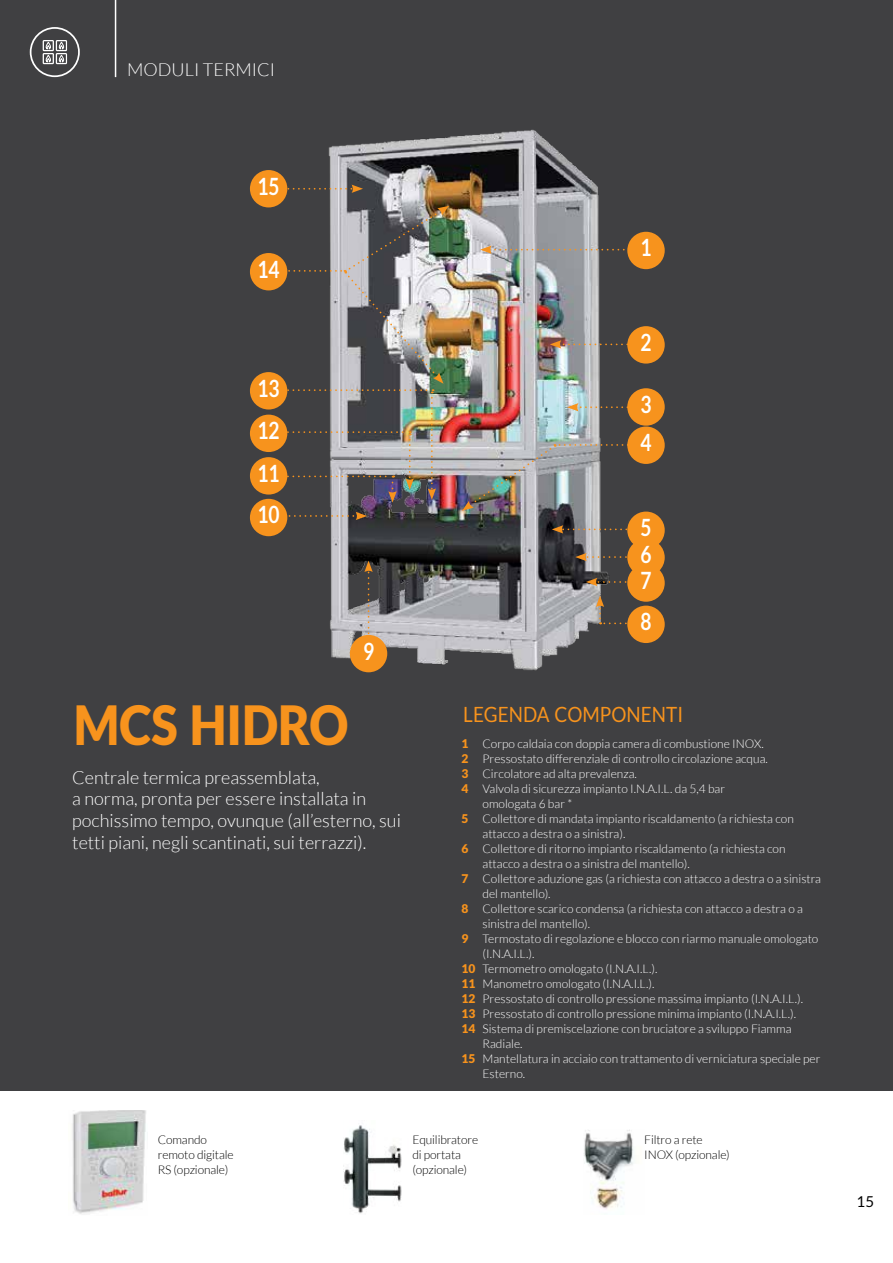
<style>
.page{position:relative;width:893px;height:1263px;background:#fff}
.page>*{position:absolute;margin:0;border:0;box-sizing:border-box;transform-origin:0 0}
.t1{font:900 54px "Lato";color:#f7931d;scale:.9 1}
.t2{font:700 23.85px/42.3px "Lato";color:#fff;text-align:justify;scale:.8 1}
.t3{font:21px "Lato";color:#f7931d;scale:.9 1}
.t4{font:300 18px/21.6px "Lato";color:#fff}
.t5{font:15px "Lato";color:#000}
.t6{font:300 12px "Lato";color:#fff}
.t7{font:300 12px/15px "Lato";letter-spacing:-.01em;color:#000}
.s1{font-weight:900;color:#f7931d}
</style>
<div class="page">
<div style="left:0;top:0;width:893px;height:1091px;background:#404042"></div>
<hr style="left:115px;top:0;width:1px;height:77px;background:#fff">
<img style="left:72px;top:1111px;width:74px;height:103px">
<img style="left:343px;top:1125px;width:59px;height:89px">
<img style="left:584px;top:1130px;width:50px;height:79px">
<img style="left:328px;top:129px;width:298px;height:544px">
<svg style="left:480px;top:245px;width:146px;height:9px"></svg>
<svg style="left:575px;top:553px;width:52px;height:8px"></svg>
<svg style="left:586px;top:578px;width:42px;height:8px"></svg>
<svg style="left:364px;top:561px;width:9px;height:74px"></svg>
<svg style="left:286px;top:512px;width:81px;height:8px"></svg>
<svg style="left:550px;top:340px;width:78px;height:9px"></svg>
<svg style="left:567px;top:403px;width:60px;height:8px"></svg>
<img style="left:462px;top:444px;width:190px;height:67px">
<svg style="left:287px;top:185px;width:76px;height:8px"></svg>
<svg style="left:552px;top:525px;width:75px;height:9px"></svg>
<svg style="left:596px;top:596px;width:52px;height:28px"></svg>
<img style="left:277px;top:206px;width:172px;height:297px">
<div style="left:350px;top:635px;width:37px;height:37px;background:#f7931d;border-radius:50%"></div>
<div style="left:250px;top:170px;width:37px;height:37px;background:#f7931d;border-radius:50%"></div>
<div style="left:250px;top:253px;width:37px;height:37px;background:#f7931d;border-radius:50%"></div>
<div style="left:250px;top:372px;width:37px;height:37px;background:#f7931d;border-radius:50%"></div>
<div style="left:250px;top:415px;width:37px;height:37px;background:#f7931d;border-radius:50%"></div>
<div style="left:250px;top:457px;width:37px;height:38px;background:#f7931d;border-radius:50%"></div>
<div style="left:250px;top:499px;width:37px;height:37px;background:#f7931d;border-radius:50%"></div>
<div style="left:627px;top:606px;width:38px;height:37px;background:#f7931d;border-radius:50%"></div>
<div style="left:627px;top:564px;width:38px;height:38px;background:#f7931d;border-radius:50%"></div>
<div style="left:627px;top:539px;width:38px;height:37px;background:#f7931d;border-radius:50%"></div>
<div style="left:627px;top:512px;width:38px;height:37px;background:#f7931d;border-radius:50%"></div>
<div style="left:627px;top:426px;width:38px;height:38px;background:#f7931d;border-radius:50%"></div>
<div style="left:627px;top:388px;width:38px;height:38px;background:#f7931d;border-radius:50%"></div>
<div style="left:627px;top:326px;width:38px;height:38px;background:#f7931d;border-radius:50%"></div>
<div style="left:627px;top:232px;width:38px;height:37px;background:#f7931d;border-radius:50%"></div>
<svg style="left:30px;top:27px;width:50px;height:50px"></svg>
<h3 class="t4" style="left:127px;top:59px;width:149px">MODULI TERMICI</h3>
<h2 class="t2" style="left:258px;top:165px;width:29px">15</h2>
<h2 class="t2" style="left:258px;top:247px;width:29px">14</h2>
<h2 class="t2" style="left:258px;top:367px;width:29px">13<br>12<br>11<br>10</h2>
<h2 class="t2" style="left:363px;top:629px;width:15px">9</h2>
<h2 class="t2" style="left:640px;top:226px;width:15px">1</h2>
<h2 class="t2" style="left:640px;top:321px;width:15px">2</h2>
<h2 class="t2" style="left:640px;top:383px;width:15px">3</h2>
<h2 class="t2" style="left:640px;top:421px;width:15px">4</h2>
<h2 class="t2" style="left:640px;top:506px;width:15px">5</h2>
<h2 class="t2" style="left:640px;top:542px;width:15px;line-height:25.5px">6<br>7</h2>
<h2 class="t2" style="left:640px;top:600px;width:15px">8</h2>
<h1 class="t1" style="left:74px;top:694px;width:306px">MCS HIDRO</h1>
<h3 class="t3" style="left:463px;top:702px;width:246px">LEGENDA COMPONENTI</h3>
<p class="t6" style="left:461px;top:737px;width:304px"><span class="s1">1</span> Corpo caldaia con doppia camera di combustione INOX.</p>
<p class="t6" style="left:461px;top:752px;width:308px"><span class="s1">2</span> Pressostato differenziale di controllo circolazione acqua.</p>
<p class="t6" style="left:461px;top:767px;width:177px"><span class="s1">3</span> Circolatore ad alta prevalenza.</p>
<p class="t6" style="left:461px;top:782px;width:265px"><span class="s1">4</span> Valvola di sicurezza impianto I.N.A.I.L. da 5,4 bar</p>
<p class="t6" style="left:482px;top:797px;width:91px">omologata 6 bar *</p>
<p class="t6" style="left:461px;top:812px;width:334px"><span class="s1">5</span> Collettore di mandata impianto riscaldamento (a richiesta con</p>
<p class="t6" style="left:482px;top:827px;width:144px">attacco a destra o a sinistra).</p>
<p class="t6" style="left:461px;top:842px;width:326px"><span class="s1">6</span> Collettore di ritorno impianto riscaldamento (a richiesta con</p>
<p class="t6" style="left:482px;top:857px;width:209px">attacco a destra o a sinistra del mantello).</p>
<p class="t6" style="left:461px;top:872px;width:361px"><span class="s1">7</span> Collettore aduzione gas (a richiesta con attacco a destra o a sinistra</p>
<p class="t6" style="left:482px;top:887px;width:70px">del mantello).</p>
<p class="t6" style="left:461px;top:902px;width:343px"><span class="s1">8</span> Collettore scarico condensa (a richiesta con attacco a destra o a</p>
<p class="t6" style="left:482px;top:917px;width:109px">sinistra del mantello).</p>
<p class="t6" style="left:461px;top:932px;width:358px"><span class="s1">9</span> Termostato di regolazione e blocco con riarmo manuale omologato</p>
<p class="t6" style="left:482px;top:947px;width:53px">(I.N.A.I.L.).</p>
<p class="t6" style="left:461px;top:962px;width:197px"><span class="s1">10</span> Termometro omologato (I.N.A.I.L.).</p>
<p class="t6" style="left:461px;top:977px;width:194px"><span class="s1">11</span> Manometro omologato (I.N.A.I.L.).</p>
<p class="t6" style="left:461px;top:992px;width:343px"><span class="s1">12</span> Pressostato di controllo pressione massima impianto (I.N.A.I.L.).</p>
<p class="t6" style="left:461px;top:1007px;width:336px"><span class="s1">13</span> Pressostato di controllo pressione minima impianto (I.N.A.I.L.).</p>
<p class="t6" style="left:461px;top:1022px;width:332px"><span class="s1">14</span> Sistema di premiscelazione con bruciatore a sviluppo Fiamma</p>
<p class="t6" style="left:482px;top:1037px;width:41px">Radiale.</p>
<p class="t6" style="left:461px;top:1052px;width:360px"><span class="s1">15</span> Mantellatura in acciaio con trattamento di verniciatura speciale per</p>
<p class="t6" style="left:482px;top:1067px;width:44px">Esterno.</p>
<h3 class="t4" style="left:72px;top:766px;width:330px">Centrale termica preassemblata,<br>a norma, pronta per essere installata in pochissimo tempo, ovunque (all’esterno, sui tetti piani, negli scantinati, sui terrazzi).</h3>
<p class="t7" style="left:158px;top:1132px;width:77px">Comando remoto digitale<br>RS (opzionale)</p>
<p class="t7" style="left:412px;top:1132px;width:67px">Equilibratore di portata (opzionale)</p>
<p class="t7" style="left:644px;top:1132px;width:87px">Filtro a rete<br>INOX (opzionale)</p>
<p class="t5" style="left:857px;top:1193px;width:19px">15</p>
</div>
